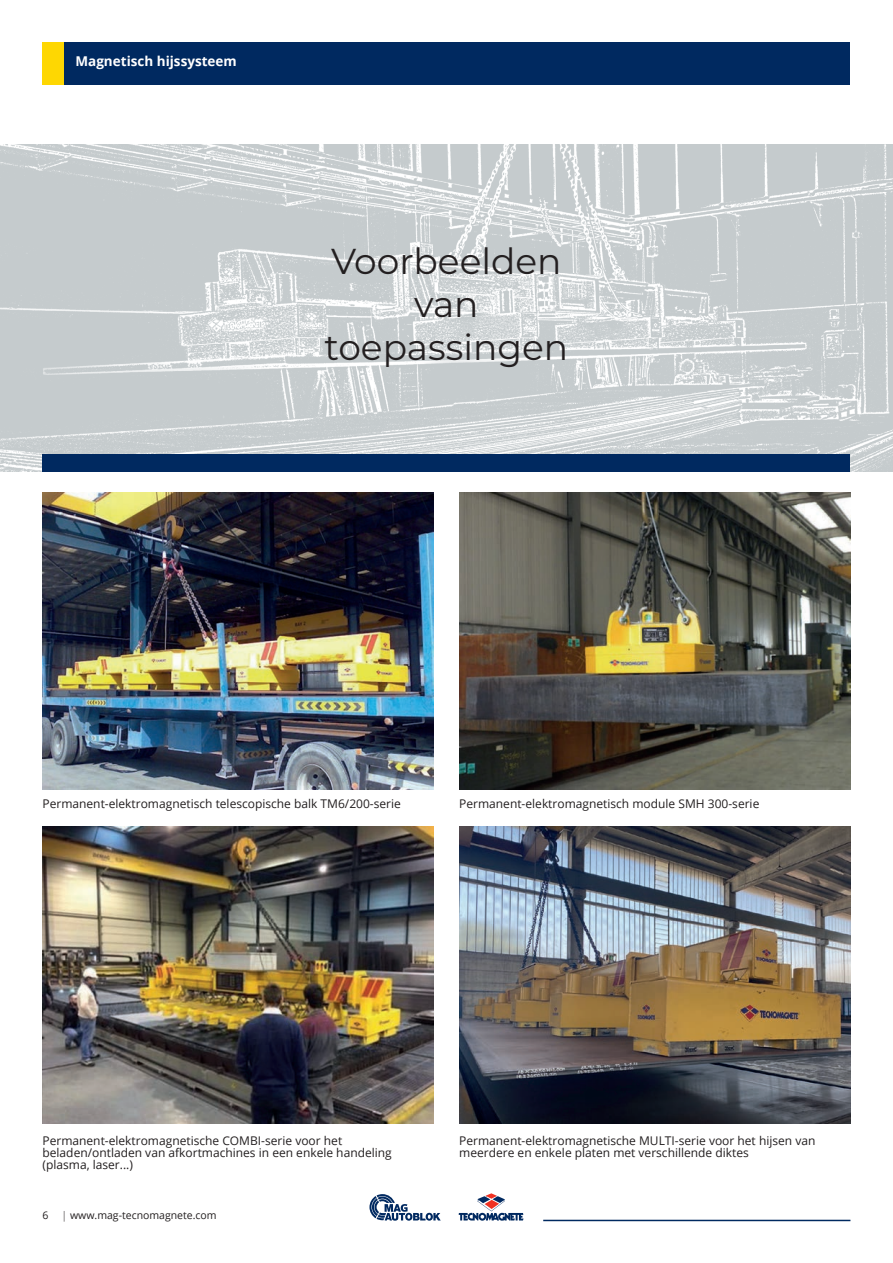
<style>
.page{position:relative;width:893px;height:1263px;background:#fff}
.page>*{position:absolute;margin:0;border:0;box-sizing:border-box;transform-origin:0 0}
.t1{font:36px/43.2px "Montserrat";color:#231f20;text-align:center}
.t2{font:700 13.5px "Open Sans";color:#fff}
.t3{font:12px/12px "Open Sans";color:#231f20}
.t4{font:10.5px "Open Sans";color:#231f20}
.s1{font-weight:300}
</style>
<div class="page">
<div style="left:43px;top:43px;width:807px;height:42px;background:#002960"></div>
<div style="left:43px;top:43px;width:21px;height:42px;background:#fed702"></div>
<svg style="left:369px;top:1194px;width:72px;height:27px"></svg>
<svg style="left:459px;top:1193px;width:64px;height:28px"></svg>
<hr style="left:543px;top:1220px;width:307px;height:1px;background:#002960">
<img style="left:43px;top:826px;width:391px;height:298px">
<img style="left:459px;top:826px;width:391px;height:298px">
<img style="left:43px;top:492px;width:391px;height:298px">
<img style="left:459px;top:492px;width:391px;height:298px">
<img style="left:0;top:145px;width:893px;height:327px">
<div style="left:43px;top:454px;width:807px;height:18px;background:#002960"></div>
<p class="t2" style="left:75px;top:52px;width:163px">Magnetisch hijssysteem</p>
<h1 class="t1" style="left:324px;top:238px;width:245px">Voorbeelden van toepassingen</h1>
<p class="t3" style="left:43px;top:797px;width:360px">Permanent-elektromagnetisch telescopische balk TM6/200-serie</p>
<p class="t3" style="left:459px;top:797px;width:302px">Permanent-elektromagnetisch module SMH 300-serie</p>
<p class="t3" style="left:43px;top:1134px;width:351px">Permanent-elektromagnetische COMBI-serie voor het beladen/ontladen van afkortmachines in een enkele handeling (plasma, laser...)</p>
<p class="t3" style="left:459px;top:1134px;width:358px">Permanent-elektromagnetische MULTI-serie voor het hijsen van meerdere en enkele platen met verschillende diktes</p>
<p class="t4" style="left:43px;top:1208px;width:8px">6</p>
<p class="t4" style="left:62px;top:1208px;width:157px"><span class="s1">|</span> www.mag-tecnomagnete.com</p>
</div>
